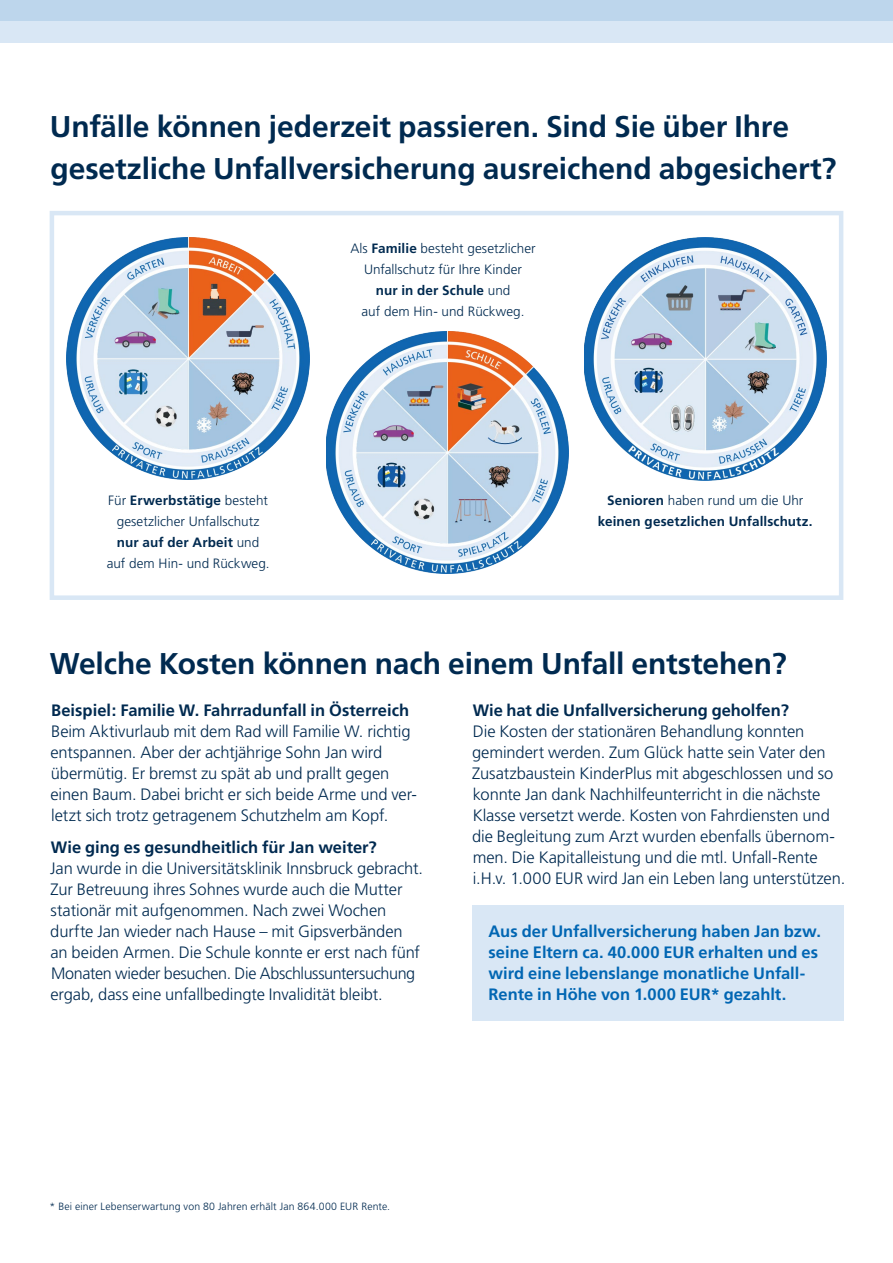
<style>
.page{position:relative;width:893px;height:1263px;background:#fff}
.page>*{position:absolute;margin:0;border:0;box-sizing:border-box;transform-origin:0 0}
.t1{font:700 30px/42.2px "Frutiger";letter-spacing:-.005em;color:#002a50}
.t2{font:300 16.5px/21px "Frutiger";letter-spacing:-.005em;color:#002a50}
.t3{font:700 16.5px/21px "Frutiger";color:#0166b3}
.t4{font:700 16.5px "Frutiger";color:#002a50}
.t5{font:300 13.5px/21px "Frutiger";color:#002a50;text-align:center}
.t6{font:700 13.5px/21px "Frutiger";letter-spacing:.01em;color:#002a50;text-align:center}
.t7{font:300 10.5px "Frutiger";letter-spacing:.01em;color:#002a50}
.s1{font-weight:700}
.s2{font-weight:300}
</style>
<div class="page">
<div style="left:50px;top:211px;width:793px;height:389px;border:4px solid #d9e7f5"></div>
<img style="left:67px;top:237px;width:242px;height:243px">
<img style="left:326px;top:331px;width:242px;height:243px">
<img style="left:584px;top:238px;width:242px;height:242px">
<div style="left:0;top:0;width:893px;height:42px;background:#d9e7f5"></div>
<div style="left:0;top:0;width:893px;height:21px;background:#bdd6ec"></div>
<div style="left:472px;top:905px;width:371px;height:116px;background:#d9e7f5"></div>
<h1 class="t1" style="left:50px;top:105px;width:788px">Unfälle können jederzeit passieren. Sind Sie über Ihre gesetzliche Unfallversicherung ausreichend abgesichert?</h1>
<p class="t5" style="left:107px;top:490px;width:164px">Für <span class="s1">Erwerbstätige</span> besteht gesetzlicher Unfallschutz <span class="s1">nur auf der Arbeit</span> und auf dem Hin- und Rückweg.</p>
<p class="t5" style="left:350px;top:237px;width:187px">Als <span class="s1">Familie</span> besteht gesetzlicher<br>Unfallschutz für Ihre Kinder<br><span class="s1">nur in der Schule</span> und<br>auf dem Hin- und Rückweg.</p>
<p class="t6" style="left:598px;top:490px;width:216px">Senioren <span class="s2">haben rund um die Uhr </span>keinen gesetzlichen Unfallschutz.</p>
<h1 class="t1" style="left:50px;top:642px;width:739px">Welche Kosten können nach einem Unfall entstehen?</h1>
<p class="t4" style="left:51px;top:700px;width:359px">Beispiel: Familie W. Fahrradunfall in Österreich</p>
<p class="t2" style="left:50px;top:720px;width:368px">Beim Aktivurlaub mit dem Rad will Familie W. richtig entspannen. Aber der achtjährige Sohn Jan wird übermütig. Er bremst zu spät ab und prallt gegen einen Baum. Dabei bricht er sich beide Arme und ver&shy;letzt sich trotz getragenem Schutzhelm am Kopf.</p>
<p class="t4" style="left:51px;top:837px;width:327px">Wie ging es gesundheitlich für Jan weiter?</p>
<p class="t2" style="left:50px;top:857px;width:374px">Jan wurde in die Universitätsklinik Innsbruck gebracht.<br>Zur Betreuung ihres Sohnes wurde auch die Mutter stationär mit aufgenommen. Nach zwei Wochen durfte Jan wieder nach Hause – mit Gipsverbänden an beiden Armen. Die Schule konnte er erst nach fünf Monaten wieder besuchen. Die Abschlussuntersuchung ergab, dass eine unfallbedingte Invalidität bleibt.</p>
<p class="t4" style="left:473px;top:700px;width:318px">Wie hat die Unfallversicherung geholfen?</p>
<p class="t2" style="left:472px;top:720px;width:375px">Die Kosten der stationären Behandlung konnten gemindert werden. Zum Glück hatte sein Vater den Zusatzbaustein KinderPlus mit abgeschlossen und so konnte Jan dank Nachhilfeunterricht in die nächste Klasse versetzt werde. Kosten von Fahrdiensten und die Begleitung zum Arzt wurden ebenfalls übernom&shy;men. Die Kapitalleistung und die mtl. Unfall-Rente i.H.v. 1.000 EUR wird Jan ein Leben lang unterstützen.</p>
<p class="t3" style="left:489px;top:920px;width:334px">Aus der Unfallversicherung haben Jan bzw. seine Eltern ca. 40.000 EUR erhalten und es wird eine lebenslange monatliche Unfall-Rente in Höhe von 1.000 EUR* gezahlt.</p>
<p class="t7" style="left:50px;top:1201px;width:342px">* Bei einer Lebenserwartung von 80 Jahren erhält Jan 864.000 EUR Rente.</p>
</div>
